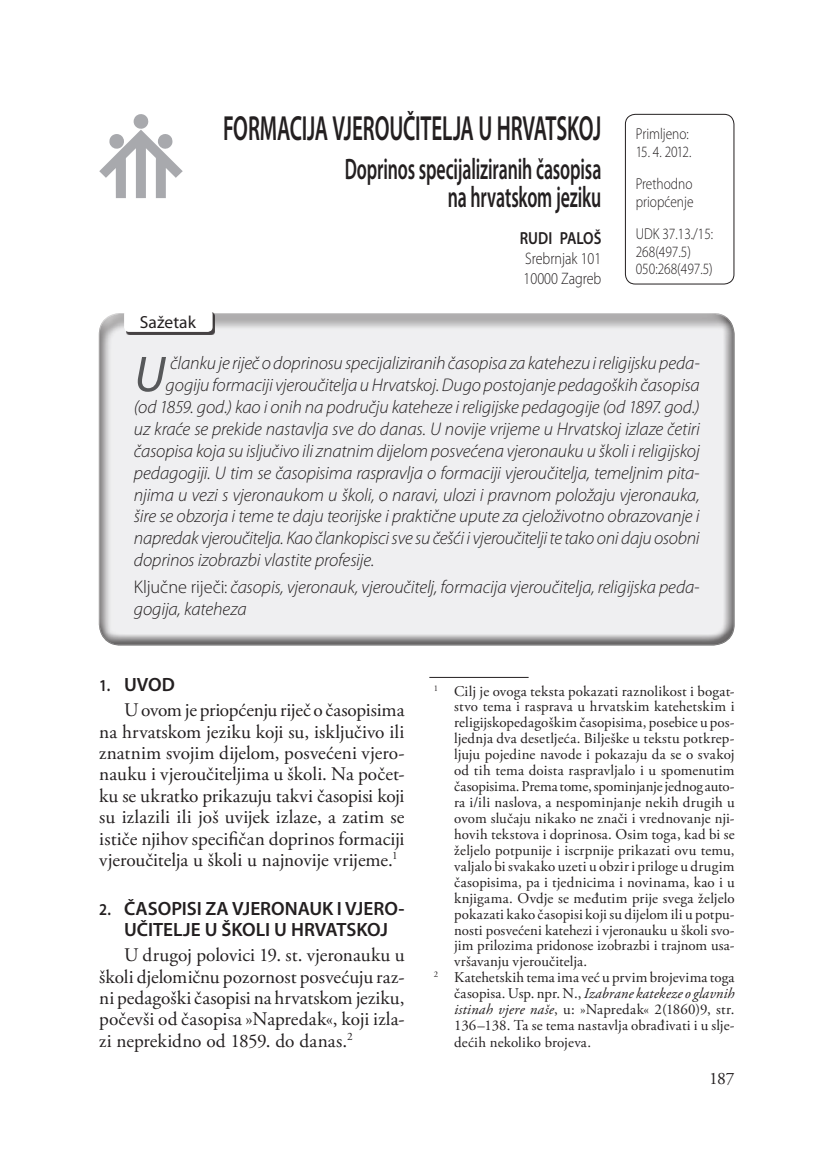
<style>
.page{position:relative;width:819px;height:1166px;background:#fff}
.page>*{position:absolute;margin:0;border:0;box-sizing:border-box;transform-origin:0 0}
.t1{font:italic 50.75px "Myriad Pro";color:#57585a}
.t2{font:600 35px "Myriad Pro";letter-spacing:-.01em;color:#231f20;scale:.6 1}
.t3{font:600 29.75px/28px "Myriad Pro";letter-spacing:-.01em;color:#231f20;text-align:right;scale:.6 1}
.t4{font:19.25px/21.3px "Adobe Garamond Pro";color:#231f20;text-align:justify}
.t5{font:600 19.25px/21.3px "Myriad Pro";color:#231f20;text-align:center}
.t6{font:italic 300 18.38px/21.9px "Myriad Pro";letter-spacing:-.01em;color:#231f20}
.t7{font:600 17.5px "Myriad Pro";color:#231f20;scale:.85 1}
.t8{font:17.5px "Myriad Pro";letter-spacing:.005em;color:#231f20}
.t9{font:17.5px "Adobe Garamond Pro";color:#231f20}
.t10{font:300 16.62px/20.1px "Myriad Pro";color:#231f20;scale:.85 1}
.t11{font:300 15.75px/32.4px "Myriad Pro";color:#231f20;scale:.85 1}
.t12{font:14.88px "Adobe Garamond Pro";letter-spacing:.01em;color:#231f20}
.t13{font:italic 14.88px "Adobe Garamond Pro";letter-spacing:.005em;color:#231f20}
.t14{font:14.88px "Adobe Garamond Pro";letter-spacing:-.01em;color:#231f20}
.s1{font-style:normal}
.s2{font-size:16.62px}
.s3{font-style:italic}
</style>
<div class="page">
<div style="left:625px;top:114px;width:109px;height:170px;border:1px solid #231f20;border-radius:10px"></div>
<div style="left:97px;top:309px;width:638px;height:324px;background:#fff;opacity:.75"></div>
<div style="left:97px;top:317px;width:638px;height:330px;background:#231f20;opacity:.75"></div>
<div style="left:126px;top:312px;width:89px;height:22px;background:#231f20;opacity:.83"></div>
<div style="left:124px;top:309px;width:88px;height:23px;background:#fff;border-radius:5px"></div>
<svg style="left:99px;top:114px;width:84px;height:84px"></svg>
<hr style="left:429px;top:677px;width:99px;height:1px;background:#231f20">
<p class="t8" style="left:140px;top:311px;width:57px">Sažetak</p>
<h2 class="t2" style="left:223px;top:106px;width:632px">FORMACIJA VJEROUČITELJA U HRVATSKOJ</h2>
<h3 class="t3" style="left:345px;top:154px;width:429px">Doprinos specijaliziranih časopisa na hrvatskom jeziku</h3>
<p class="t7" style="left:520px;top:227px;width:97px">RUDI PALOŠ</p>
<p class="t10" style="left:523px;top:248px;width:93px">Srebrnjak 101<br>10000 Zagreb</p>
<p class="t11" style="left:635px;top:118px;width:64px">Primljeno:</p>
<p class="t11" style="left:635px;top:135px;width:68px">15. 4. 2012.<br>Prethodno</p>
<p class="t11" style="left:635px;top:185px;width:93px">priopćenje<br>UDK 37.13./15:</p>
<p class="t11" style="left:635px;top:242px;width:92px;line-height:17.5px">268(497.5)<br>050:268(497.5)</p>
<h1 class="t1" style="left:134px;top:343px;width:33px">U</h1>
<p class="t6" style="left:170px;top:352px;width:531px">članku je riječ o doprinosu specijaliziranih časopisa za katehezu i religijsku peda-</p>
<p class="t6" style="left:165px;top:374px;width:535px">gogiju formaciji vjeroučitelja u Hrvatskoj. Dugo postojanje pedagoških časopisa</p>
<p class="t6" style="left:134px;top:396px;width:567px">(od 1859. god.) kao i onih na području kateheze i religijske pedagogije (od 1897. god.)</p>
<p class="t6" style="left:134px;top:418px;width:567px">uz kraće se prekide nastavlja sve do danas. U novije vrijeme u Hrvatskoj izlaze četiri</p>
<p class="t6" style="left:134px;top:440px;width:567px">časopisa koja su isljučivo ili znatnim dijelom posvećena vjeronauku u školi i religijskoj</p>
<p class="t6" style="left:134px;top:461px;width:567px">pedagogiji. U tim se časopisima raspravlja o formaciji vjeroučitelja, temeljnim pita-</p>
<p class="t6" style="left:134px;top:483px;width:567px">njima u vezi s vjeronaukom u školi, o naravi, ulozi i pravnom položaju vjeronauka,</p>
<p class="t6" style="left:134px;top:505px;width:567px">šire se obzorja i teme te daju teorijske i praktične upute za cjeloživotno obrazovanje i</p>
<p class="t6" style="left:134px;top:527px;width:567px">napredak vjeroučitelja. Kao člankopisci sve su češći i vjeroučitelji te tako oni daju osobni</p>
<p class="t6" style="left:134px;top:549px;width:242px">doprinos izobrazbi vlastite profesije.</p>
<p class="t6" style="left:134px;top:576px;width:567px"><span class="s1">Ključne riječi:</span> časopis, vjeronauk, vjeroučitelj, formacija vjeroučitelja, religijska peda&shy;gogija, kateheza</p>
<p class="t5" style="left:99px;top:673px;width:77px"><span class="s2">1.</span> UVOD</p>
<p class="t4" style="left:99px;top:700px;width:307px;text-indent:25px">U ovom je priopćenju riječ o časopisima na hrvatskom jeziku koji su, isključivo ili znatnim svojim dijelom, posvećeni vjero&shy;nauku i vjeroučiteljima u školi. Na počet&shy;ku se ukratko prikazuju takvi časopisi koji su izlazili ili još uvijek izlaze, a zatim se ističe njihov specifičan doprinos formaciji vjeroučitelja u školi u najnovije vrijeme.<sup>1</sup></p>
<p class="t5" style="left:99px;top:897px;width:307px"><span class="s2">2.</span> ČASOPISI ZA VJERONAUK I VJERO-<br>UČITELJE U ŠKOLI U HRVATSKOJ</p>
<p class="t4" style="left:99px;top:945px;width:307px;text-indent:25px">U drugoj polovici 19. st. vjeronauku u školi djelomičnu pozornost posvećuju raz&shy;ni pedagoški časopisi na hrvatskom jeziku, počevši od časopisa »Napredak«, koji izla&shy;zi neprekidno od 1859. do danas.<sup>2</sup></p>
<p class="t12" style="left:433px;top:682px;width:302px"><sup>1</sup> Cilj je ovoga teksta pokazati raznolikost i bogat-</p>
<p class="t12" style="left:454px;top:698px;width:282px">stvo tema i rasprava u hrvatskim katehetskim i</p>
<p class="t12" style="left:454px;top:714px;width:282px">religijskopedagoškim časopisima, posebice u pos-</p>
<p class="t12" style="left:454px;top:730px;width:282px">ljednja dva desetljeća. Bilješke u tekstu potkrep-</p>
<p class="t12" style="left:454px;top:745px;width:282px">ljuju pojedine navode i pokazaju da se o svakoj</p>
<p class="t12" style="left:454px;top:761px;width:282px">od tih tema doista raspravljalo i u spomenutim</p>
<p class="t14" style="left:454px;top:777px;width:282px">časopisima. Prema tome, spominjanje jednog auto-</p>
<p class="t12" style="left:454px;top:793px;width:282px">ra i/ili naslova, a nespominjanje nekih drugih u</p>
<p class="t12" style="left:454px;top:809px;width:282px">ovom slučaju nikako ne znači i vrednovanje nji-</p>
<p class="t12" style="left:454px;top:825px;width:282px">hovih tekstova i doprinosa. Osim toga, kad bi se</p>
<p class="t12" style="left:454px;top:841px;width:282px">željelo potpunije i iscrpnije prikazati ovu temu,</p>
<p class="t12" style="left:454px;top:857px;width:282px">valjalo bi svakako uzeti u obzir i priloge u drugim</p>
<p class="t12" style="left:454px;top:873px;width:282px">časopisima, pa i tjednicima i novinama, kao i u</p>
<p class="t12" style="left:454px;top:889px;width:282px">knjigama. Ovdje se međutim prije svega željelo</p>
<p class="t12" style="left:454px;top:905px;width:282px">pokazati kako časopisi koji su dijelom ili u potpu-</p>
<p class="t12" style="left:454px;top:921px;width:282px">nosti posvećeni katehezi i vjeronauku u školi svo-</p>
<p class="t12" style="left:454px;top:937px;width:282px">jim prilozima pridonose izobrazbi i trajnom usa-</p>
<p class="t12" style="left:454px;top:953px;width:134px">vršavanju vjeroučitelja.</p>
<p class="t12" style="left:433px;top:968px;width:302px"><sup>2</sup> Katehetskih tema ima već u prvim brojevima toga</p>
<p class="t13" style="left:454px;top:984px;width:282px"><span class="s1">časopisa. Usp. npr. N.,</span> Izabrane katekeze o glavnih</p>
<p class="t12" style="left:454px;top:1000px;width:282px"><span class="s3">istinah vjere naše</span>, u: »Napredak« 2(1860)9, str.</p>
<p class="t12" style="left:454px;top:1016px;width:282px">136–138. Ta se tema nastavlja obrađivati i u slje-</p>
<p class="t12" style="left:454px;top:1033px;width:138px">dećih nekoliko brojeva.</p>
<p class="t9" style="left:709px;top:1068px;width:27px">187</p>
</div>
